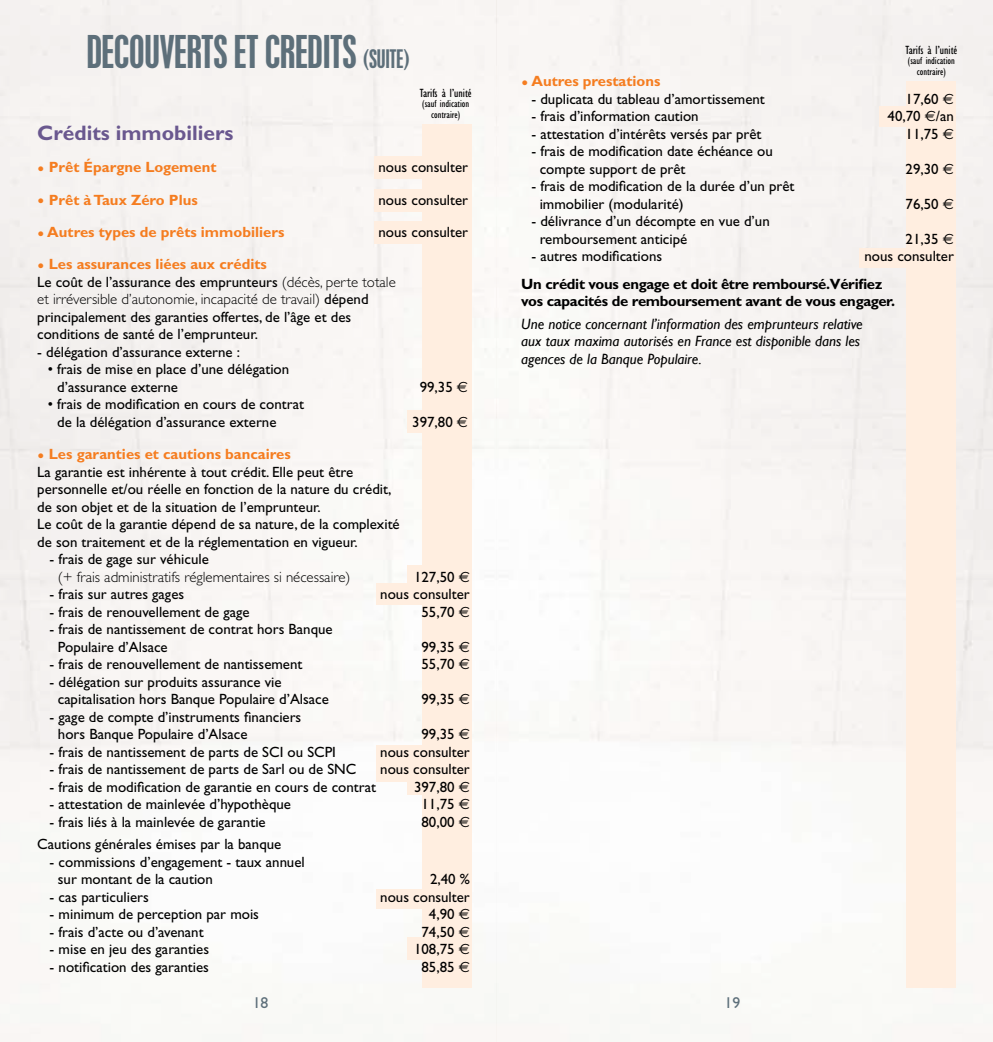
<style>
.page{position:relative;width:993px;height:1042px;background:#fff}
.page>*{position:absolute;margin:0;border:0;box-sizing:border-box;transform-origin:0 0}
.t1{font:condensed 40.25px "Placard MT Std";letter-spacing:-.01em;color:#5d6f7a}
.t2{font:700 21px "Gill Sans";color:#6a588f}
.t3{font:15.75px "Gill Sans";color:#5d6f7a}
.t4{font:14.88px/17.5px "Gill Sans";color:#000}
.t5{font:italic 14.88px/17.5px "Gill Sans";color:#000}
.t6{font:700 14.88px/17.5px "Gill Sans";letter-spacing:-.02em;color:#000}
.t7{font:700 14.88px "Gill Sans";color:#f57d20}
.t8{font:300 14.88px "Gill Sans";color:#000}
.t9{font:condensed 12.25px "Gill Sans";color:#000}
.t10{font:condensed 10.5px/10.5px "Gill Sans";color:#000;text-align:center}
.s1{font-size:22.75px}
.s2{font-weight:800}
.s3{font-weight:800;color:#f57d20}
.s4{font-weight:700;color:#f57d20}
.s5{font-weight:300}
.s6{font-family:"Euro Sans"}
</style>
<div class="page">
<div style="left:422px;top:124px;width:49px;height:863px;background:#ffeee0"></div>
<div style="left:374px;top:157px;width:60px;height:22px;background:#ffeee0"></div>
<div style="left:374px;top:189px;width:60px;height:23px;background:#ffeee0"></div>
<div style="left:374px;top:221px;width:60px;height:23px;background:#ffeee0"></div>
<div style="left:407px;top:410px;width:28px;height:22px;background:#ffeee0"></div>
<div style="left:407px;top:565px;width:28px;height:22px;background:#ffeee0"></div>
<div style="left:407px;top:938px;width:28px;height:22px;background:#ffeee0"></div>
<div style="left:407px;top:772px;width:28px;height:22px;background:#ffeee0"></div>
<div style="left:376px;top:583px;width:61px;height:22px;background:#ffeee0"></div>
<div style="left:376px;top:745px;width:61px;height:36px;background:#ffeee0"></div>
<div style="left:376px;top:889px;width:61px;height:19px;background:#ffeee0"></div>
<div style="left:905px;top:81px;width:50px;height:906px;background:#ffeee0"></div>
<div style="left:879px;top:106px;width:51px;height:20px;background:#ffeee0"></div>
<div style="left:859px;top:248px;width:53px;height:20px;background:#ffeee0"></div>
<h1 class="t1" style="left:87px;top:27px;width:324px">DECOUVERTS ET CREDITS <span class="s1">(SUITE)</span></h1>
<p class="t9" style="left:419px;top:86px;width:53px">Tarifs à l’unité</p>
<p class="t10" style="left:422px;top:99px;width:48px">(sauf indication contraire)</p>
<h2 class="t2" style="left:37px;top:120px;width:198px">Crédits immobiliers</h2>
<p class="t7" style="left:37px;top:158px;width:181px"><span class="s2">•</span> Prêt Épargne Logement</p>
<p class="t4" style="left:378px;top:158px;width:91px">nous consulter</p>
<p class="t7" style="left:37px;top:191px;width:162px"><span class="s2">•</span> Prêt à Taux Zéro Plus</p>
<p class="t4" style="left:378px;top:191px;width:91px">nous consulter</p>
<p class="t7" style="left:37px;top:223px;width:248px"><span class="s2">•</span> Autres types de prêts immobiliers</p>
<p class="t4" style="left:378px;top:223px;width:91px">nous consulter</p>
<p class="t4" style="left:37px;top:256px;width:360px"><span class="s3">•</span> <span class="s4">Les assurances liées aux crédits<br></span>Le coût de l’assurance des emprunteurs <span class="s5">(décès, perte totale et irréversible d’autonomie, incapacité de travail)</span> dépend principalement des garanties offertes, de l’âge et des conditions de santé de l’emprunteur.</p>
<p class="t4" style="left:37px;top:343px;width:204px">- délégation d’assurance externe :</p>
<p class="t4" style="left:57px;top:361px;width:233px;text-indent:-9px">• frais de mise en place d’une délégation d’assurance externe</p>
<p class="t4" style="left:419px;top:378px;width:50px">99,35 <span class="s6">E</span></p>
<p class="t4" style="left:57px;top:396px;width:248px;text-indent:-9px">• frais de modification en cours de contrat de la délégation d’assurance externe</p>
<p class="t4" style="left:412px;top:413px;width:57px">397,80 <span class="s6">E</span></p>
<p class="t4" style="left:37px;top:445px;width:364px"><span class="s3">•</span> <span class="s4">Les garanties et cautions bancaires<br></span>La garantie est inhérente à tout crédit. Elle peut être personnelle et/ou réelle en fonction de la nature du crédit, de son objet et de la situation de l’emprunteur.<br>Le coût de la garantie dépend de sa nature, de la complexité de son traitement et de la réglementation en vigueur.</p>
<p class="t4" style="left:50px;top:550px;width:161px">- frais de gage sur véhicule</p>
<p class="t8" style="left:58px;top:568px;width:294px">(+ frais administratifs réglementaires si nécessaire)</p>
<p class="t4" style="left:414px;top:568px;width:57px">127,50 <span class="s6">E</span></p>
<p class="t4" style="left:50px;top:585px;width:136px">- frais sur autres gages</p>
<p class="t4" style="left:380px;top:585px;width:91px">nous consulter</p>
<p class="t4" style="left:50px;top:603px;width:201px">- frais de renouvellement de gage</p>
<p class="t4" style="left:421px;top:603px;width:50px">55,70 <span class="s6">E</span></p>
<p class="t4" style="left:58px;top:620px;width:276px;text-indent:-8px">- frais de nantissement de contrat hors Banque<br>Populaire d’Alsace</p>
<p class="t4" style="left:421px;top:638px;width:50px">99,35 <span class="s6">E</span></p>
<p class="t4" style="left:50px;top:655px;width:254px">- frais de renouvellement de nantissement</p>
<p class="t4" style="left:421px;top:655px;width:50px">55,70 <span class="s6">E</span></p>
<p class="t4" style="left:58px;top:673px;width:272px;text-indent:-8px">- délégation sur produits assurance vie capitalisation hors Banque Populaire d’Alsace</p>
<p class="t4" style="left:421px;top:690px;width:50px">99,35 <span class="s6">E</span></p>
<p class="t4" style="left:58px;top:708px;width:245px;text-indent:-8px">- gage de compte d’instruments financiers hors Banque Populaire d’Alsace</p>
<p class="t4" style="left:421px;top:725px;width:50px">99,35 <span class="s6">E</span></p>
<p class="t4" style="left:50px;top:743px;width:288px">- frais de nantissement de parts de SCI ou SCPI</p>
<p class="t4" style="left:380px;top:743px;width:91px">nous consulter</p>
<p class="t4" style="left:50px;top:760px;width:308px">- frais de nantissement de parts de Sarl ou de SNC</p>
<p class="t4" style="left:380px;top:760px;width:91px">nous consulter</p>
<p class="t4" style="left:50px;top:778px;width:328px">- frais de modification de garantie en cours de contrat</p>
<p class="t4" style="left:414px;top:778px;width:57px">397,80 <span class="s6">E</span></p>
<p class="t4" style="left:50px;top:795px;width:243px">- attestation de mainlevée d’hypothèque</p>
<p class="t4" style="left:421px;top:795px;width:50px">11,75 <span class="s6">E</span></p>
<p class="t4" style="left:50px;top:813px;width:217px">- frais liés à la mainlevée de garantie</p>
<p class="t4" style="left:421px;top:813px;width:50px">80,00 <span class="s6">E</span></p>
<p class="t4" style="left:37px;top:835px;width:245px">Cautions générales émises par la banque</p>
<p class="t4" style="left:58px;top:853px;width:248px;text-indent:-8px">- commissions d’engagement - taux annuel sur montant de la caution</p>
<p class="t4" style="left:430px;top:870px;width:41px">2,40 %</p>
<p class="t4" style="left:50px;top:888px;width:101px">- cas particuliers</p>
<p class="t4" style="left:380px;top:888px;width:91px">nous consulter</p>
<p class="t4" style="left:50px;top:905px;width:211px">- minimum de perception par mois</p>
<p class="t4" style="left:429px;top:905px;width:42px">4,90 <span class="s6">E</span></p>
<p class="t4" style="left:50px;top:923px;width:155px">- frais d’acte ou d’avenant</p>
<p class="t4" style="left:421px;top:923px;width:50px">74,50 <span class="s6">E</span></p>
<p class="t4" style="left:50px;top:940px;width:161px">- mise en jeu des garanties</p>
<p class="t4" style="left:414px;top:940px;width:57px">108,75 <span class="s6">E</span></p>
<p class="t4" style="left:50px;top:958px;width:161px">- notification des garanties</p>
<p class="t4" style="left:421px;top:958px;width:50px">85,85 <span class="s6">E</span></p>
<p class="t9" style="left:905px;top:43px;width:53px">Tarifs à l’unité</p>
<p class="t10" style="left:907px;top:56px;width:48px">(sauf indication contraire)</p>
<p class="t7" style="left:521px;top:72px;width:140px"><span class="s2">•</span> Autres prestations</p>
<p class="t4" style="left:531px;top:90px;width:235px">- duplicata du tableau d’amortissement</p>
<p class="t4" style="left:905px;top:90px;width:50px">17,60 <span class="s6">E</span></p>
<p class="t4" style="left:531px;top:108px;width:169px">- frais d’information caution</p>
<p class="t4" style="left:887px;top:108px;width:68px">40,70 <span class="s6">E</span>/an</p>
<p class="t4" style="left:531px;top:125px;width:231px">- attestation d’intérêts versés par prêt</p>
<p class="t4" style="left:905px;top:125px;width:50px">11,75 <span class="s6">E</span></p>
<p class="t4" style="left:539px;top:143px;width:234px;text-indent:-8px">- frais de modification date échéance ou compte support de prêt</p>
<p class="t4" style="left:905px;top:160px;width:50px">29,30 <span class="s6">E</span></p>
<p class="t4" style="left:539px;top:178px;width:256px;text-indent:-8px">- frais de modification de la durée d’un prêt immobilier (modularité)</p>
<p class="t4" style="left:539px;top:213px;width:231px;text-indent:-8px">- délivrance d’un décompte en vue d’un remboursement anticipé</p>
<p class="t4" style="left:905px;top:195px;width:50px">76,50 <span class="s6">E</span></p>
<p class="t4" style="left:905px;top:230px;width:50px">21,35 <span class="s6">E</span></p>
<p class="t4" style="left:531px;top:248px;width:132px">- autres modifications</p>
<p class="t4" style="left:864px;top:248px;width:91px">nous consulter</p>
<p class="t6" style="left:521px;top:275px;width:375px">Un crédit vous engage et doit être remboursé.Vérifiez vos capacités de remboursement avant de vous engager.</p>
<p class="t5" style="left:521px;top:315px;width:343px">Une notice concernant l’information des emprunteurs relative aux taux maxima autorisés en France est disponible dans les agences de la Banque Populaire.</p>
<p class="t3" style="left:253px;top:993px;width:17px">18</p>
<p class="t3" style="left:724px;top:993px;width:17px">19</p>
</div>
